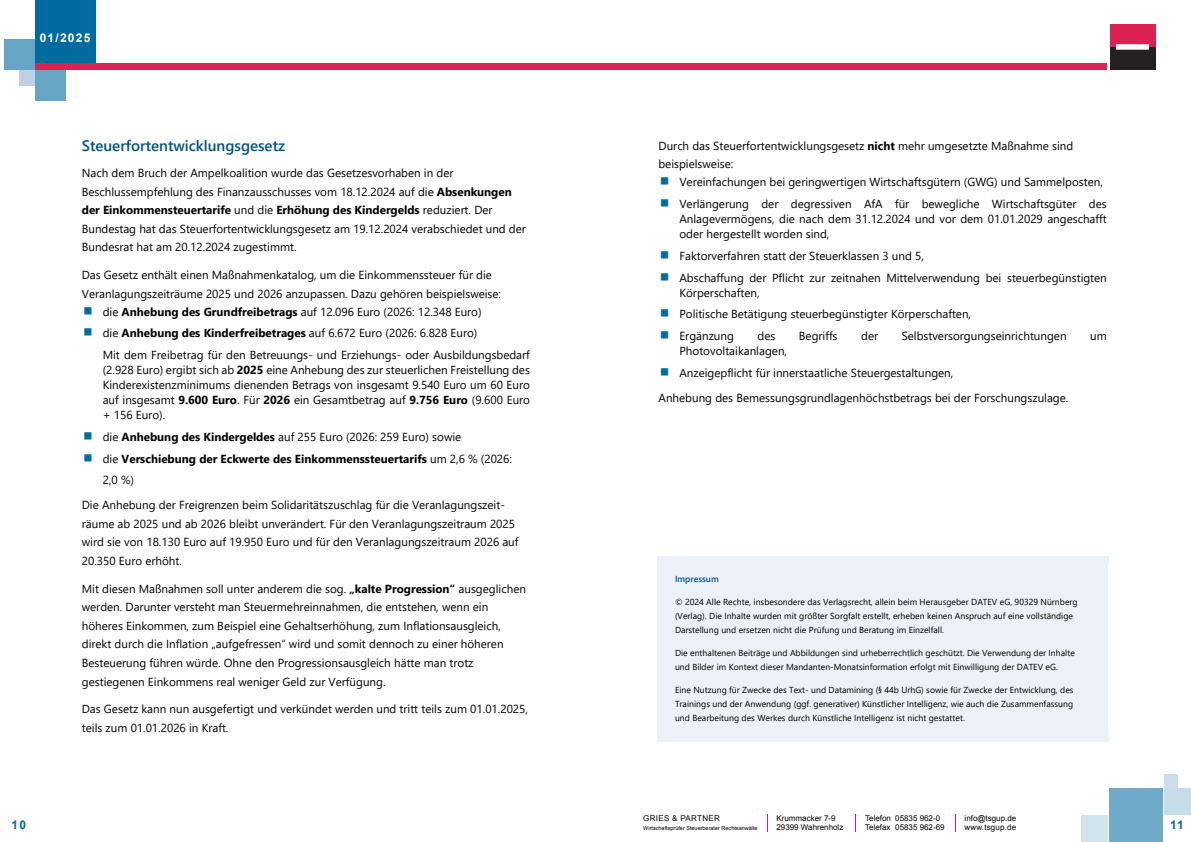
<style>
.page{position:relative;width:1191px;height:842px;background:#fff}
.page>*{position:absolute;margin:0;border:0;box-sizing:border-box;transform-origin:0 0}
.t1{font:600 15.1px "Segoe UI";color:#005187}
.t2{font:700 12px "Arial";letter-spacing:.1em;color:#fff}
.t3{font:700 12px "Arial";color:#006b9e}
.t4{font:11.6px/18.5px "Segoe UI";color:#000}
.t5{font:700 11.6px/21.6px "Segoe UI";color:#000}
.t6{font:8.7px/13.9px "Segoe UI";color:#000}
.t7{font:600 8.7px "Segoe UI";color:#005187}
.t8{font:8px/9.6px "Arial";color:#000}
.t9{font:8px "Arial";letter-spacing:.04em;color:#000}
.t10{font:8px "Arial";letter-spacing:.02em;color:#000}
.t11{font:5.5px "Arial";color:#000}
.s1{font-weight:700}
.s2{font-weight:400}
</style>
<div class="page">
<div style="left:35px;top:0;width:60px;height:62px;background:#006b9e"></div>
<div style="left:35px;top:71px;width:30px;height:30px;background:#66a6c4"></div>
<div style="left:19px;top:71px;width:15px;height:15px;background:#bdd1e3"></div>
<div style="left:4px;top:40px;width:30px;height:30px;background:#66a6c4"></div>
<div style="left:35px;top:63px;width:560px;height:7px;background:#dc2153"></div>
<div style="left:510px;top:63px;width:597px;height:7px;background:#dc2153"></div>
<div style="left:1109px;top:788px;width:54px;height:54px;background:#6fabc8"></div>
<div style="left:1081px;top:815px;width:27px;height:27px;background:#d1e4ed"></div>
<div style="left:1164px;top:774px;width:13px;height:13px;background:#cddcea"></div>
<div style="left:1164px;top:788px;width:27px;height:27px;background:#c6dde9"></div>
<div style="left:1109px;top:24px;width:46px;height:23px;background:#dc2153"></div>
<div style="left:1109px;top:47px;width:46px;height:23px;background:#241f21"></div>
<div style="left:1116px;top:44px;width:33px;height:6px;background:#fff"></div>
<svg style="left:767px;top:814px;width:1px;height:18px"></svg>
<svg style="left:855px;top:814px;width:1px;height:18px"></svg>
<div style="left:664px;top:563px;width:437px;height:23px;background:#ebf1f6"></div>
<div style="left:657px;top:556px;width:451px;height:7px;background:#ebf1f6"></div>
<div style="left:657px;top:563px;width:7px;height:23px;background:#ebf1f6"></div>
<div style="left:1101px;top:563px;width:7px;height:23px;background:#ebf1f6"></div>
<div style="left:664px;top:586px;width:437px;height:24px;background:#ebf1f6"></div>
<div style="left:657px;top:586px;width:7px;height:24px;background:#ebf1f6"></div>
<div style="left:1101px;top:586px;width:7px;height:24px;background:#ebf1f6"></div>
<div style="left:664px;top:610px;width:437px;height:13px;background:#ebf1f6"></div>
<div style="left:657px;top:610px;width:7px;height:13px;background:#ebf1f6"></div>
<div style="left:1101px;top:610px;width:7px;height:13px;background:#ebf1f6"></div>
<div style="left:664px;top:623px;width:437px;height:14px;background:#ebf1f6"></div>
<div style="left:657px;top:623px;width:7px;height:14px;background:#ebf1f6"></div>
<div style="left:1101px;top:623px;width:7px;height:14px;background:#ebf1f6"></div>
<div style="left:664px;top:637px;width:437px;height:24px;background:#ebf1f6"></div>
<div style="left:657px;top:637px;width:7px;height:24px;background:#ebf1f6"></div>
<div style="left:1101px;top:637px;width:7px;height:24px;background:#ebf1f6"></div>
<div style="left:664px;top:661px;width:437px;height:13px;background:#ebf1f6"></div>
<div style="left:657px;top:661px;width:7px;height:13px;background:#ebf1f6"></div>
<div style="left:1101px;top:661px;width:7px;height:13px;background:#ebf1f6"></div>
<div style="left:664px;top:674px;width:437px;height:24px;background:#ebf1f6"></div>
<div style="left:657px;top:674px;width:7px;height:24px;background:#ebf1f6"></div>
<div style="left:1101px;top:674px;width:7px;height:24px;background:#ebf1f6"></div>
<div style="left:664px;top:698px;width:437px;height:14px;background:#ebf1f6"></div>
<div style="left:657px;top:698px;width:7px;height:14px;background:#ebf1f6"></div>
<div style="left:1101px;top:698px;width:7px;height:14px;background:#ebf1f6"></div>
<div style="left:664px;top:712px;width:437px;height:23px;background:#ebf1f6"></div>
<div style="left:657px;top:735px;width:451px;height:7px;background:#ebf1f6"></div>
<div style="left:657px;top:712px;width:7px;height:23px;background:#ebf1f6"></div>
<div style="left:1101px;top:712px;width:7px;height:23px;background:#ebf1f6"></div>
<p class="t2" style="left:40px;top:30px;width:52px">01/2025</p>
<p class="t1" style="left:82px;top:132px;width:205px">Steuerfortentwicklungsgesetz</p>
<p class="t4" style="left:82px;top:163px;width:445px">Nach dem Bruch der Ampelkoalition wurde das Gesetzesvorhaben in der Beschlussempfehlung des Finanzausschusses vom 18.12.2024 auf die <span class="s1">Absenkungen der Einkommensteuertarife</span> und die <span class="s1">Erhöhung des Kindergelds</span> reduziert. Der Bundestag hat das Steuerfortentwicklungsgesetz am 19.12.2024 verabschiedet und der Bundesrat hat am 20.12.2024 zugestimmt.</p>
<p class="t4" style="left:82px;top:265px;width:412px">Das Gesetz enthält einen Maßnahmenkatalog, um die Einkommenssteuer für die</p>
<p class="t4" style="left:82px;top:283px;width:421px">Veranlagungszeiträume 2025 und 2026 anzupassen. Dazu gehören beispielsweise:</p>
<p class="t4" style="left:103px;top:301px;width:380px">die <span class="s1">Anhebung des Grundfreibetrags</span> auf 12.096 Euro (2026: 12.348 Euro)</p>
<p class="t4" style="left:103px;top:321px;width:429px;line-height:21.7px">die <span class="s1">Anhebung des Kinderfreibetrages</span> auf 6.672 Euro (2026: 6.828 Euro)<br>Mit dem Freibetrag für den Betreuungs- und Erziehungs- oder Ausbildungsbedarf</p>
<p class="t4" style="left:103px;top:361px;width:429px;line-height:15.1px;text-align:justify">(2.928 Euro) ergibt sich ab <span class="s1">2025</span> eine Anhebung des zur steuerlichen Freistellung des Kinderexistenzminimums dienenden Betrags von insgesamt 9.540 Euro um 60 Euro auf insgesamt <span class="s1">9.600 Euro</span>. Für <span class="s1">2026</span> ein Gesamtbetrag auf <span class="s1">9.756 Euro</span> (9.600 Euro + 156 Euro).</p>
<p class="t5" style="left:103px;top:425px;width:411px"><span class="s2">die</span> Anhebung des Kindergeldes <span class="s2">auf 255 Euro (2026: 259 Euro) sowie<br>die</span> Verschiebung der Eckwerte des Einkommenssteuertarifs <span class="s2">um 2,6 % (2026:<br>2,0 %)</span></p>
<p class="t4" style="left:82px;top:495px;width:438px">Die Anhebung der Freigrenzen beim Solidaritätszuschlag für die Veranlagungszeit&shy;räume ab 2025 und ab 2026 bleibt unverändert. Für den Veranlagungszeitraum 2025 wird sie von 18.130 Euro auf 19.950 Euro und für den Veranlagungszeitraum 2026 auf 20.350 Euro erhöht.</p>
<p class="t4" style="left:82px;top:578px;width:446px">Mit diesen Maßnahmen soll unter anderem die sog. <span class="s1">„kalte Progression“</span> ausgeglichen werden. Darunter versteht man Steuermehreinnahmen, die entstehen, wenn ein höheres Einkommen, zum Beispiel eine Gehaltserhöhung, zum Inflationsausgleich, direkt durch die Inflation „aufgefressen“ wird und somit dennoch zu einer höheren Besteuerung führen würde. Ohne den Progressionsausgleich hätte man trotz gestiegenen Einkommens real weniger Geld zur Verfügung.</p>
<p class="t4" style="left:82px;top:699px;width:448px">Das Gesetz kann nun ausgefertigt und verkündet werden und tritt teils zum 01.01.2025, teils zum 01.01.2026 in Kraft.</p>
<p class="t4" style="left:658px;top:135px;width:416px">Durch das Steuerfortentwicklungsgesetz <span class="s1">nicht</span> mehr umgesetzte Maßnahme sind</p>
<p class="t4" style="left:658px;top:154px;width:76px">beispielsweise:</p>
<p class="t4" style="left:679px;top:172px;width:425px">Vereinfachungen bei geringwertigen Wirtschaftsgütern (GWG) und Sammelposten,</p>
<p class="t4" style="left:679px;top:195px;width:429px;line-height:15.1px;text-align:justify">Verlängerung der degressiven AfA für bewegliche Wirtschaftsgüter des Anlagevermögens, die nach dem 31.12.2024 und vor dem 01.01.2029 angeschafft oder hergestellt worden sind,</p>
<p class="t4" style="left:679px;top:244px;width:429px;line-height:21.6px">Faktorverfahren statt der Steuerklassen 3 und 5,<br>Abschaffung der Pflicht zur zeitnahen Mittelverwendung bei steuerbegünstigten</p>
<p class="t4" style="left:679px;top:281px;width:293px;line-height:21.7px">Körperschaften,<br>Politische Betätigung steuerbegünstigter Körperschaften,<br>Ergänzung</p>
<p class="t4" style="left:757px;top:326px;width:19px">des</p>
<p class="t4" style="left:799px;top:326px;width:40px">Begriffs</p>
<p class="t4" style="left:861px;top:326px;width:18px">der</p>
<p class="t4" style="left:901px;top:326px;width:166px">Selbstversorgungseinrichtungen</p>
<p class="t4" style="left:1090px;top:326px;width:18px">um</p>
<p class="t4" style="left:679px;top:339px;width:275px;line-height:21.6px">Photovoltaikanlagen,<br>Anzeigepflicht für innerstaatliche Steuergestaltungen,</p>
<p class="t4" style="left:658px;top:387px;width:411px">Anhebung des Bemessungsgrundlagenhöchstbetrags bei der Forschungszulage.</p>
<p class="t7" style="left:675px;top:571px;width:45px">Impressum</p>
<p class="t6" style="left:675px;top:594px;width:404px">© 2024 Alle Rechte, insbesondere das Verlagsrecht, allein beim Herausgeber DATEV eG, 90329 Nürnberg (Verlag). Die Inhalte wurden mit größter Sorgfalt erstellt, erheben keinen Anspruch auf eine vollständige<br>Darstellung und ersetzen nicht die Prüfung und Beratung im Einzelfall.</p>
<p class="t6" style="left:675px;top:645px;width:401px">Die enthaltenen Beiträge und Abbildungen sind urheberrechtlich geschützt. Die Verwendung der Inhalte und Bilder im Kontext dieser Mandanten-Monatsinformation erfolgt mit Einwilligung der DATEV eG.</p>
<p class="t6" style="left:675px;top:682px;width:400px;text-align:justify">Eine Nutzung für Zwecke des Text- und Datamining (§ 44b UrhG) sowie für Zwecke der Entwicklung, des Trainings und der Anwendung (ggf. generativer) Künstlicher Intelligenz, wie auch die Zusammenfassung und Bearbeitung des Werkes durch Künstliche Intelligenz ist nicht gestattet.</p>
<p class="t9" style="left:643px;top:813px;width:78px">GRIES &amp; PARTNER</p>
<p class="t11" style="left:643px;top:825px;width:116px">Wirtschaftsprüfer Steuerberater Rechtsanwälte</p>
<p class="t8" style="left:865px;top:813px;width:81px">Telefon 05835 962-0<br>Telefax 05835 962-69</p>
<p class="t8" style="left:964px;top:813px;width:53px">info@tsgup.de</p>
<p class="t8" style="left:776px;top:813px;width:68px">Krummacker 7-9<br>29399 Wahrenholz</p>
<p class="t3" style="left:11px;top:817px;width:16px">10</p>
<p class="t10" style="left:964px;top:822px;width:53px">www.tsgup.de</p>
<p class="t3" style="left:1170px;top:817px;width:15px">11</p>
</div>
